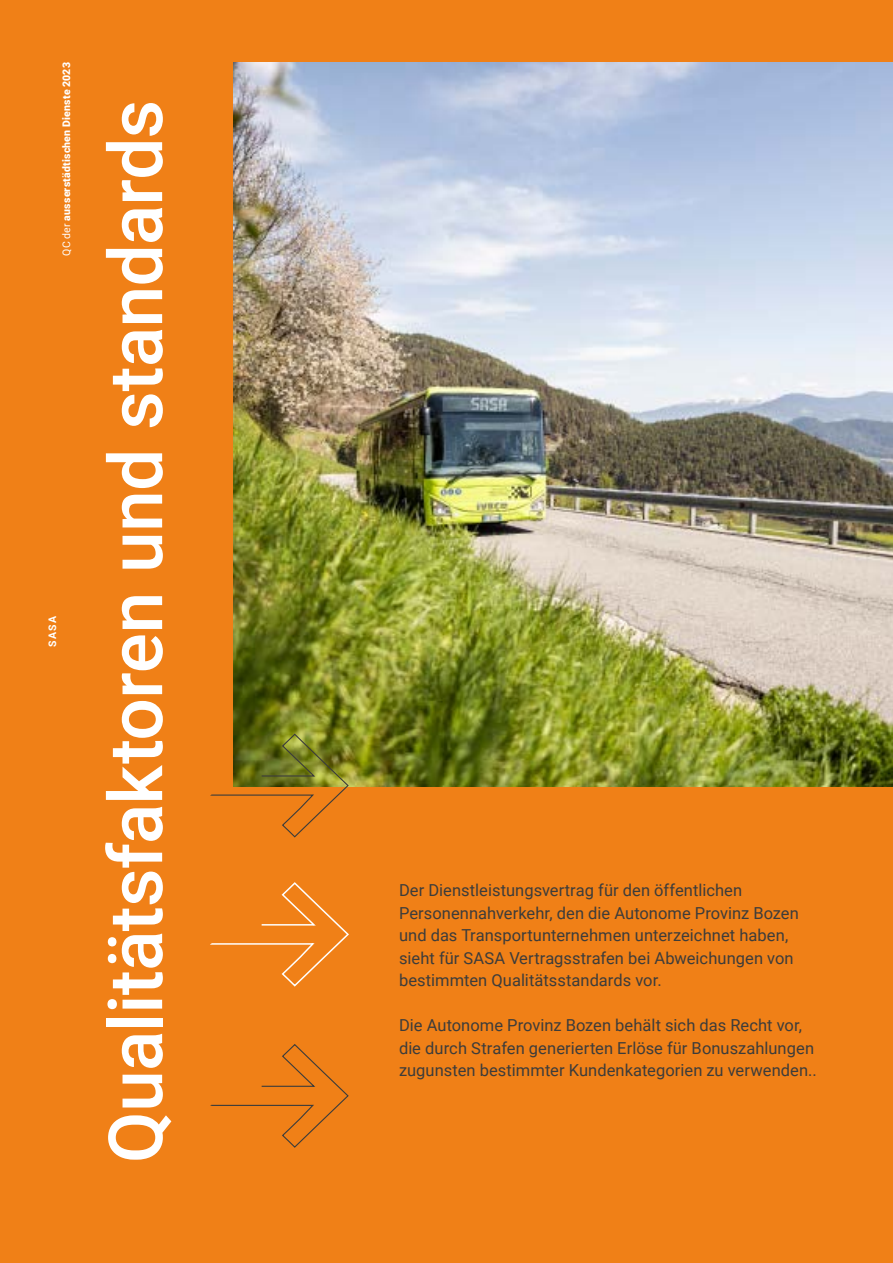
<style>
.page{position:relative;width:893px;height:1263px;background:#fff}
.page>*{position:absolute;margin:0;border:0;box-sizing:border-box;transform-origin:0 0}
.t1{font:500 75px "Roboto";letter-spacing:-.01em;color:#fff}
.t2{font:16.5px/22.5px "Roboto";letter-spacing:.005em;color:#3c3c3b}
.t3{font:900 10.5px "Roboto";letter-spacing:.02em;color:#fff}
.t4{font:700 10.5px "Roboto";color:#fff}
.s1{font-weight:400}
</style>
<div class="page">
<div style="left:0;top:0;width:893px;height:1262px;background:#f08017"></div>
<img style="left:233px;top:62px;width:660px;height:725px">
<svg style="left:210px;top:733px;width:140px;height:105px"></svg>
<svg style="left:210px;top:1044px;width:139px;height:104px"></svg>
<svg style="left:210px;top:882px;width:139px;height:105px"></svg>
<p class="t3" style="left:59px;top:256px;width:195px;rotate:-90deg"><span class="s1">QC der</span> ausserstädtischen Dienste 2023</p>
<p class="t4" style="left:45px;top:647px;width:32px;rotate:-90deg">SASA</p>
<h1 class="t1" style="left:83px;top:1163px;width:1065px;rotate:-90deg">Qualitätsfaktoren und standards</h1>
<p class="t2" style="left:399px;top:878px;width:401px">Der Dienstleistungsvertrag für den öffentlichen Personennahverkehr, den die Autonome Provinz Bozen und das Transportunternehmen unterzeichnet haben, sieht für SASA Vertragsstrafen bei Abweichungen von bestimmten Qualitätsstandards vor.</p>
<p class="t2" style="left:399px;top:1013px;width:419px">Die Autonome Provinz Bozen behält sich das Recht vor, die durch Strafen generierten Erlöse für Bonuszahlungen zugunsten bestimmter Kundenkategorien zu verwenden..</p>
</div>
